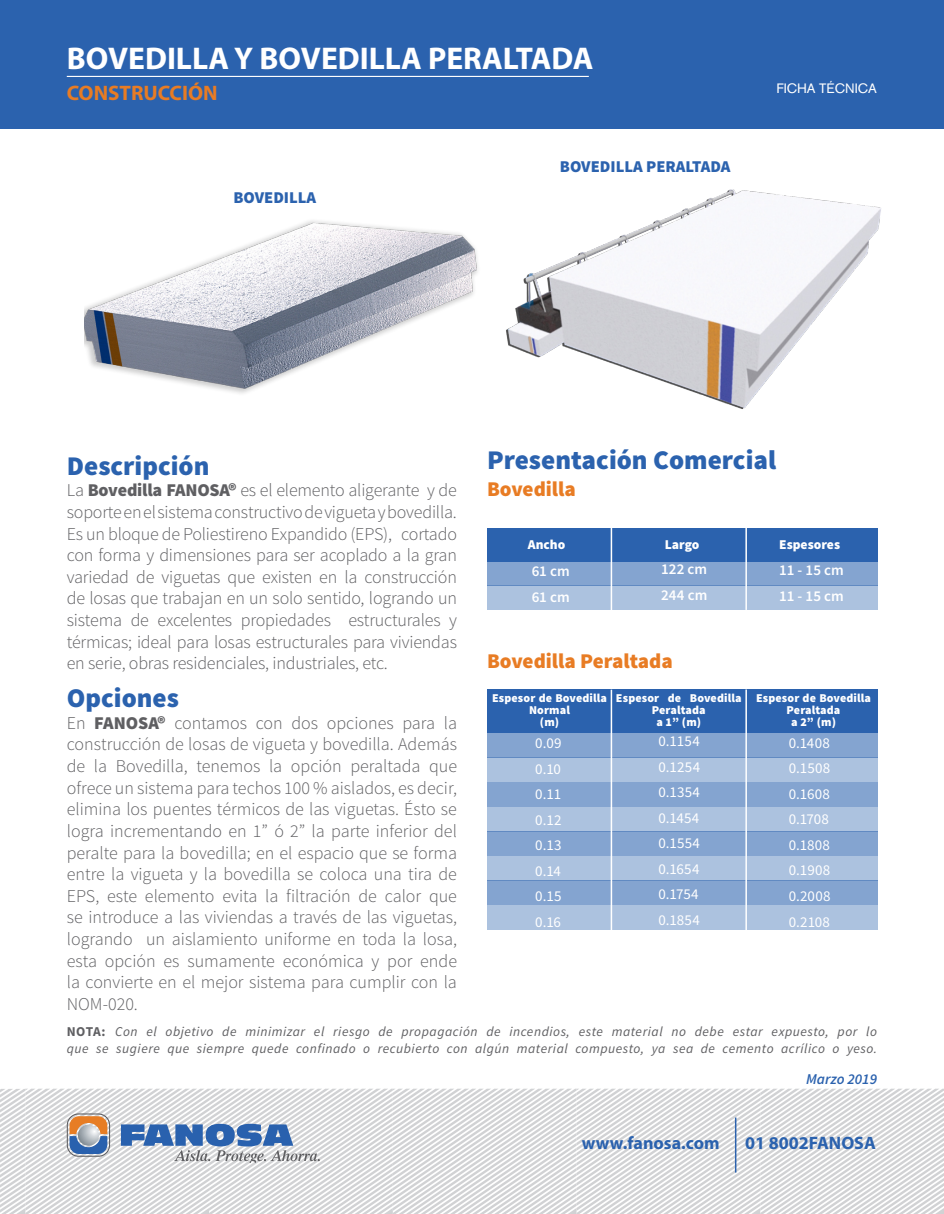
<style>
.page{position:relative;width:944px;height:1214px;background:#fff}
.page>*{position:absolute;margin:0;border:0;box-sizing:border-box;transform-origin:0 0}
.t1{font:700 31.5px "Myriad Pro";color:#fff}
.t2{font:900 27px "Source Sans Pro";color:#2b62ae}
.t3{font:900 21px "Source Sans Pro";color:#e87c24}
.t4{font:700 21px "Myriad Pro";color:#e87c24}
.t5{font:300 18px/21.6px "Source Sans Pro";letter-spacing:-.01em;color:#5f5f62;text-align:justify}
.t6{font:700 18px "Myriad Pro";color:#2b62ae}
.t7{font:900 16.5px "Source Sans Pro";color:#2b62ae}
.t8{font:15px "Source Sans Pro";letter-spacing:.01em;color:#fff}
.t9{font:600 15px "Source Sans Pro";color:#fff}
.t10{font:italic 600 15px "Source Sans Pro";color:#2b62ae}
.t11{font:italic 13.5px/16.5px "Source Sans Pro";letter-spacing:.04em;color:#5f5f62}
.t12{font:900 13.5px "Source Sans Pro";color:#fff}
.t13{font:13.5px "Akzidenz Grotesk BQ";color:#fff}
.t14{font:900 12px/12px "Source Sans Pro";letter-spacing:.01em;color:#fff;text-align:center}
.s1{font-weight:900}
.s2{font-weight:700;font-style:normal}
</style>
<div class="page">
<div style="left:6px;top:0;width:938px;height:128px;background:#2b62ae"></div>
<div style="left:0;top:0;width:13px;height:128px;background:#2b62ae"></div>
<hr style="left:67px;top:76px;width:522px;height:1px;background:#fff">
<svg style="left:0;top:1088px;width:944px;height:126px"></svg>
<svg style="left:78px;top:1124px;width:21px;height:21px"></svg>
<div style="left:487px;top:528px;width:390px;height:33px;background:#2b62ae"></div>
<div style="left:487px;top:690px;width:390px;height:43px;background:#2b62ae"></div>
<div style="left:487px;top:561px;width:390px;height:24px;background:#84a4d0"></div>
<div style="left:487px;top:733px;width:390px;height:24px;background:#84a4d0"></div>
<div style="left:487px;top:782px;width:390px;height:24px;background:#84a4d0"></div>
<div style="left:487px;top:831px;width:390px;height:25px;background:#84a4d0"></div>
<div style="left:487px;top:880px;width:390px;height:25px;background:#84a4d0"></div>
<div style="left:487px;top:585px;width:390px;height:25px;background:#acc2df"></div>
<div style="left:487px;top:757px;width:390px;height:25px;background:#acc2df"></div>
<div style="left:487px;top:806px;width:390px;height:25px;background:#acc2df"></div>
<div style="left:487px;top:856px;width:390px;height:24px;background:#acc2df"></div>
<div style="left:487px;top:905px;width:390px;height:24px;background:#acc2df"></div>
<hr style="left:610px;top:528px;width:2px;height:84px;background:#fff">
<hr style="left:610px;top:689px;width:2px;height:255px;background:#fff">
<hr style="left:745px;top:528px;width:2px;height:82px;background:#fff">
<hr style="left:745px;top:689px;width:2px;height:255px;background:#fff">
<img style="left:85px;top:220px;width:393px;height:174px">
<img style="left:506px;top:189px;width:375px;height:220px">
<p class="t1" style="left:67px;top:38px;width:528px">BOVEDILLA Y BOVEDILLA PERALTADA</p>
<p class="t4" style="left:67px;top:79px;width:152px">CONSTRUCCIÓN</p>
<p class="t7" style="left:233px;top:187px;width:84px">BOVEDILLA</p>
<p class="t7" style="left:560px;top:156px;width:172px">BOVEDILLA PERALTADA</p>
<p class="t13" style="left:776px;top:81px;width:102px">FICHA TÉCNICA</p>
<p class="t2" style="left:67px;top:448px;width:144px">Descripción</p>
<p class="t5" style="left:67px;top:479px;width:392px">La <span class="s1">Bovedilla FANOSA®</span> es el elemento aligerante y de soporte en el sistema constructivo de vigueta y bovedilla.<br>Es un bloque de Poliestireno Expandido (EPS), cortado con forma y dimensiones para ser acoplado a la gran variedad de viguetas que existen en la construcción de losas que trabajan en un solo sentido, logrando un sistema de excelentes propiedades estructurales y térmicas; ideal para losas estructurales para viviendas en serie, obras residenciales, industriales, etc.</p>
<p class="t2" style="left:67px;top:680px;width:114px">Opciones</p>
<p class="t5" style="left:67px;top:712px;width:392px">En <span class="s1">FANOSA®</span> contamos con dos opciones para la construcción de losas de vigueta y bovedilla. Además de la Bovedilla, tenemos la opción peraltada que ofrece un sistema para techos 100 % aislados, es decir, elimina los puentes térmicos de las viguetas. Ésto se logra incrementando en 1” ó 2” la parte inferior del peralte para la bovedilla; en el espacio que se forma entre la vigueta y la bovedilla se coloca una tira de EPS, este elemento evita la filtración de calor que se introduce a las viviendas a través de las viguetas, logrando un aislamiento uniforme en toda la losa, esta opción es sumamente económica y por ende la convierte en el mejor sistema para cumplir con la NOM-020.</p>
<p class="t2" style="left:487px;top:442px;width:291px">Presentación Comercial</p>
<p class="t3" style="left:487px;top:475px;width:90px">Bovedilla</p>
<p class="t12" style="left:528px;top:535px;width:39px">Ancho</p>
<p class="t12" style="left:664px;top:535px;width:36px">Largo</p>
<p class="t12" style="left:779px;top:535px;width:62px">Espesores</p>
<p class="t9" style="left:531px;top:561px;width:39px">61 cm</p>
<p class="t9" style="left:531px;top:587px;width:39px">61 cm</p>
<p class="t9" style="left:661px;top:559px;width:48px">122 cm</p>
<p class="t9" style="left:661px;top:585px;width:48px">244 cm</p>
<p class="t9" style="left:779px;top:560px;width:66px">11 - 15 cm</p>
<p class="t9" style="left:779px;top:586px;width:66px">11 - 15 cm</p>
<p class="t3" style="left:487px;top:647px;width:187px">Bovedilla Peraltada</p>
<p class="t14" style="left:492px;top:693px;width:116px">Espesor de Bovedilla<br>Normal</p>
<p class="t14" style="left:540px;top:717px;width:21px">(m)</p>
<p class="t14" style="left:616px;top:692px;width:127px">Espesor de Bovedilla<br>Peraltada</p>
<p class="t14" style="left:656px;top:716px;width:46px">a 1” (m)</p>
<p class="t14" style="left:756px;top:692px;width:116px">Espesor de Bovedilla<br>Peraltada</p>
<p class="t14" style="left:791px;top:716px;width:46px">a 2” (m)</p>
<p class="t8" style="left:535px;top:734px;width:28px">0.09</p>
<p class="t8" style="left:535px;top:759px;width:27px">0.10</p>
<p class="t8" style="left:535px;top:785px;width:27px">0.11</p>
<p class="t8" style="left:535px;top:810px;width:28px">0.12</p>
<p class="t8" style="left:535px;top:836px;width:28px">0.13</p>
<p class="t8" style="left:535px;top:861px;width:27px">0.14</p>
<p class="t8" style="left:535px;top:887px;width:28px">0.15</p>
<p class="t8" style="left:535px;top:912px;width:27px">0.16</p>
<p class="t8" style="left:658px;top:732px;width:43px">0.1154</p>
<p class="t8" style="left:658px;top:757px;width:43px">0.1254</p>
<p class="t8" style="left:658px;top:783px;width:43px">0.1354</p>
<p class="t8" style="left:658px;top:808px;width:42px">0.1454</p>
<p class="t8" style="left:658px;top:834px;width:43px">0.1554</p>
<p class="t8" style="left:658px;top:859px;width:43px">0.1654</p>
<p class="t8" style="left:658px;top:885px;width:42px">0.1754</p>
<p class="t8" style="left:658px;top:910px;width:43px">0.1854</p>
<p class="t8" style="left:788px;top:733px;width:43px">0.1408</p>
<p class="t8" style="left:788px;top:759px;width:43px">0.1508</p>
<p class="t8" style="left:788px;top:784px;width:42px">0.1608</p>
<p class="t8" style="left:788px;top:810px;width:42px">0.1708</p>
<p class="t8" style="left:788px;top:835px;width:43px">0.1808</p>
<p class="t8" style="left:788px;top:861px;width:43px">0.1908</p>
<p class="t8" style="left:788px;top:886px;width:43px">0.2008</p>
<p class="t8" style="left:788px;top:912px;width:43px">0.2108</p>
<p class="t11" style="left:67px;top:1023px;width:812px"><span class="s2">NOTA:</span> Con el objetivo de minimizar el riesgo de propagación de incendios, este material no debe estar expuesto, por lo que se sugiere que siempre quede confinado o recubierto con algún material compuesto, ya sea de cemento acrílico o yeso.</p>
<p class="t10" style="left:806px;top:1069px;width:72px">Marzo 2019</p>
<p class="t6" style="left:582px;top:1130px;width:139px">www.fanosa.com</p>
<p class="t6" style="left:745px;top:1130px;width:132px">01 8002FANOSA</p>
</div>
